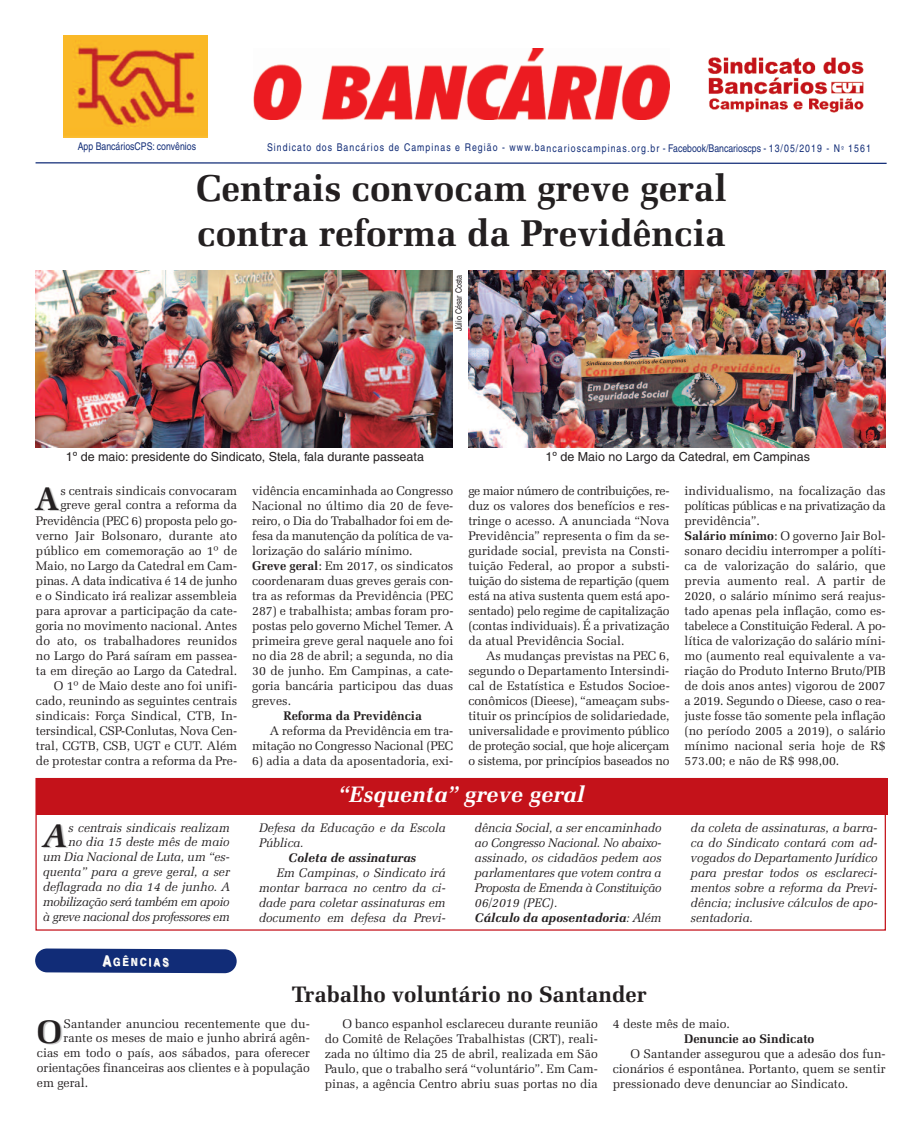
<style>
.page{position:relative;width:922px;height:1134px;background:#fff}
.page>*{position:absolute;margin:0;border:0;box-sizing:border-box;transform-origin:0 0}
.t1{font:700 37.5px/45px "Zapf Elliptical 711 BT";color:#231f20}
.t2{font:700 32.62px "Zapf Elliptical 711 BT";color:#231f20}
.t3{font:italic 700 32.62px "Zapf Elliptical 711 BT";color:#231f20}
.t4{font:700 22.5px "Zapf Elliptical 711 BT";color:#231f20}
.t5{font:italic 700 22.5px "Zapf Elliptical 711 BT";color:#fff}
.t6{font:12.5px/15px "Zapf Elliptical 711 BT";color:#231f20;text-align:justify}
.t7{font:italic 12.5px/15px "Zapf Elliptical 711 BT";color:#231f20}
.t8{font:12.5px "Helvetica";color:#231f20}
.t9{font:700 12.5px "Zapf Elliptical 711 BT";color:#231f20}
.t10{font:italic 700 12.5px "Zapf Elliptical 711 BT";color:#231f20}
.t11{font:700 condensed 11.25px "Helvetica";letter-spacing:.195em;color:#fff}
.t12{font:condensed 10.62px "Helvetica";letter-spacing:.1em;color:#112c77}
.t13{font:condensed 10.62px "Helvetica";color:#112c77}
.t14{font:condensed 8.75px "Helvetica";color:#231f20}
.s1{font-size:8px}
.s2{font-weight:700}
.s3{font-size:15px}
</style>
<div class="page">
<svg style="left:35px;top:162px;width:852px;height:2px;background:#697aa9"></svg>
<img style="left:707px;top:57px;width:157px;height:56px">
<svg style="left:263px;top:119px;width:390px;height:1px"></svg>
<img style="left:253px;top:48px;width:417px;height:71px">
<img style="left:64px;top:36px;width:143px;height:101px">
<svg style="left:35px;top:948px;width:202px;height:25px;background:#223b80"></svg>
<img style="left:36px;top:271px;width:416px;height:177px">
<img style="left:468px;top:271px;width:417px;height:177px">
<div style="left:36px;top:778px;width:850px;height:37px;background:#c4121a"></div>
<p class="t13" style="left:78px;top:142px;width:120px">App BancáriosCPS: convênios</p>
<p class="t12" style="left:267px;top:144px;width:605px">Sindicato dos Bancários de Campinas e Região - www.bancarioscampinas.org.br - Facebook/Bancarioscps - 13/05/2019 - N<span class="s1">º</span> 1561</p>
<h1 class="t1" style="left:196px;top:169px;width:532px">Centrais convocam greve geral contra reforma da Previdência</h1>
<p class="t14" style="left:455px;top:331px;width:58px;rotate:-90deg">Júlio César Costa</p>
<p class="t8" style="left:66px;top:452px;width:359px">1º de maio: presidente do Sindicato, Stela, fala durante passeata</p>
<p class="t8" style="left:545px;top:452px;width:266px">1º de Maio no Largo da Catedral, em Campinas</p>
<p class="t6" style="left:36px;top:484px;width:203px;text-align:right">s centrais sindicais convocaram greve geral contra a reforma da Previdência (PEC 6) proposta pelo go&shy;verno Jair Bolsonaro, durante ato público em comemoração ao 1º de Maio, no Largo da Catedral em Cam&shy;pinas. A data indicativa é 14 de junho e o Sindicato irá realizar assembleia para aprovar a participação da cate&shy;goria no movimento nacional. Antes do ato, os trabalhadores reunidos no Largo do Pará saíram em passea&shy;ta em direção ao Largo da Catedral.<br>O 1º de Maio deste ano foi unifi&shy;cado, reunindo as seguintes centrais sindicais: Força Sindical, CTB, In&shy;tersindical, CSP-Conlutas, Nova Cen&shy;tral, CGTB, CSB, UGT e CUT. Além de protestar contra a reforma da Pre-</p>
<p class="t6" style="left:252px;top:484px;width:203px;text-align:left">vidência encaminhada ao Congresso Nacional no último dia 20 de feve&shy;reiro, o Dia do Trabalhador foi em de&shy;fesa da manutenção da política de va&shy;lorização do salário mínimo.<br><span class="s2">Greve geral</span>: Em 2017, os sindicatos coordenaram duas greves gerais con&shy;tra as reformas da Previdência (PEC 287) e trabalhista; ambas foram pro&shy;postas pelo governo Michel Temer. A primeira greve geral naquele ano foi no dia 28 de abril; a segunda, no dia 30 de junho. Em Campinas, a cate&shy;goria bancária participou das duas greves.</p>
<h2 class="t2" style="left:36px;top:486px;width:24px">A</h2>
<p class="t9" style="left:283px;top:710px;width:140px">Reforma da Previdência</p>
<p class="t6" style="left:252px;top:724px;width:203px;text-align:right">A reforma da Previdência em tra&shy;mitação no Congresso Nacional (PEC</p>
<p class="t6" style="left:252px;top:754px;width:203px">6) adia a data da aposentadoria, exi-</p>
<p class="t6" style="left:468px;top:484px;width:203px">ge maior número de contribuições, re&shy;duz os valores dos benefícios e res&shy;tringe o acesso. A anunciada “Nova Previdência” representa o fim da se&shy;guridade social, prevista na Consti&shy;tuição Federal, ao propor a substi&shy;tuição do sistema de repartição (quem está na ativa sustenta quem está apo&shy;sentado) pelo regime de capitalização (contas individuais). É a privatização da atual Previdência Social.</p>
<p class="t6" style="left:468px;top:649px;width:203px;text-indent:18px">As mudanças previstas na PEC 6, segundo o Departamento Intersindi&shy;cal de Estatística e Estudos Socioe&shy;conômicos (Dieese), “ameaçam subs&shy;tituir os princípios de solidariedade, universalidade e provimento público de proteção social, que hoje alicerçam o sistema, por princípios baseados no</p>
<h3 class="t5" style="left:338px;top:786px;width:247px">“Esquenta” greve geral</h3>
<p class="t6" style="left:684px;top:484px;width:203px;text-align:left">individualismo, na focalização das políticas públicas e na privatização da previdência”.<br><span class="s2">Salário mínimo</span>: O governo Jair Bol&shy;sonaro decidiu interromper a políti&shy;ca de valorização do salário, que previa aumento real. A partir de 2020, o salário mínimo será reajus&shy;tado apenas pela inflação, como es&shy;tabelece a Constituição Federal. A po&shy;lítica de valorização do salário míni&shy;mo (aumento real equivalente a va&shy;riação do Produto Interno Bruto/PIB de dois anos antes) vigorou de 2007 a 2019. Segundo o Dieese, caso o rea&shy;juste fosse tão somente pela inflação (no período 2005 a 2019), o salário mínimo nacional seria hoje de R$ 573.00; e não de R$ 998,00.</p>
<p class="t7" style="left:43px;top:821px;width:188px;text-align:right">s centrais sindicais realizam<br>no dia 15 deste mês de maio<br>um Dia Nacional de Luta, um “es&shy;quenta” para a greve geral, a ser deflagrada no dia 14 de junho. A mobilização será também em apoio à greve nacional dos professores em</p>
<p class="t7" style="left:259px;top:821px;width:188px">Defesa da Educação e da Escola<br>Pública.</p>
<h2 class="t3" style="left:43px;top:822px;width:25px">A</h2>
<p class="t10" style="left:288px;top:852px;width:129px">Coleta de assinaturas</p>
<p class="t7" style="left:259px;top:866px;width:188px;text-align:justify;text-indent:18px">Em Campinas, o Sindicato irá montar barraca no centro da ci&shy;dade para coletar assinaturas em documento em defesa da Previ-</p>
<p class="t11" style="left:102px;top:958px;width:68px"><span class="s3">A</span>GÊNCIAS</p>
<p class="t7" style="left:475px;top:821px;width:188px">dência Social, a ser encaminhado ao Congresso Nacional. No abaixo&shy;assinado, os cidadãos pedem aos parlamentares que votem contra a<br>Proposta de Emenda à Constituição<br>06/2019 (PEC).<br><span class="s2">Cálculo da aposentadoria</span>: Além</p>
<p class="t7" style="left:690px;top:821px;width:188px;text-align:justify">da coleta de assinaturas, a barra&shy;ca do Sindicato contará com ad&shy;vogados do Departamento Jurídico para prestar todos os esclareci&shy;mentos sobre a reforma da Previ&shy;dência; inclusive cálculos de apo&shy;sentadoria.</p>
<h3 class="t4" style="left:292px;top:985px;width:356px">Trabalho voluntário no Santander</h3>
<h2 class="t2" style="left:37px;top:1018px;width:27px">O</h2>
<p class="t6" style="left:64px;top:1017px;width:247px">Santander anunciou recentemente que du-</p>
<p class="t6" style="left:64px;top:1032px;width:247px">rante os meses de maio e junho abrirá agên-</p>
<p class="t6" style="left:37px;top:1047px;width:274px">cias em todo o país, aos sábados, para oferecer</p>
<p class="t6" style="left:37px;top:1062px;width:274px">orientações financeiras aos clientes e à população</p>
<p class="t6" style="left:37px;top:1077px;width:53px">em geral.</p>
<p class="t6" style="left:325px;top:1017px;width:274px;text-indent:18px">O banco espanhol esclareceu durante reunião do Comitê de Relações Trabalhistas (CRT), reali&shy;zada no último dia 25 de abril, realizada em São Paulo, que o trabalho será “voluntário”. Em Cam&shy;pinas, a agência Centro abriu suas portas no dia</p>
<p class="t6" style="left:612px;top:1017px;width:119px">4 deste mês de maio.</p>
<p class="t9" style="left:684px;top:1033px;width:132px">Denuncie ao Sindicato</p>
<p class="t6" style="left:612px;top:1047px;width:274px;text-indent:18px">O Santander assegurou que a adesão dos fun&shy;cionários é espontânea. Portanto, quem se sentir pressionado deve denunciar ao Sindicato.</p>
</div>
